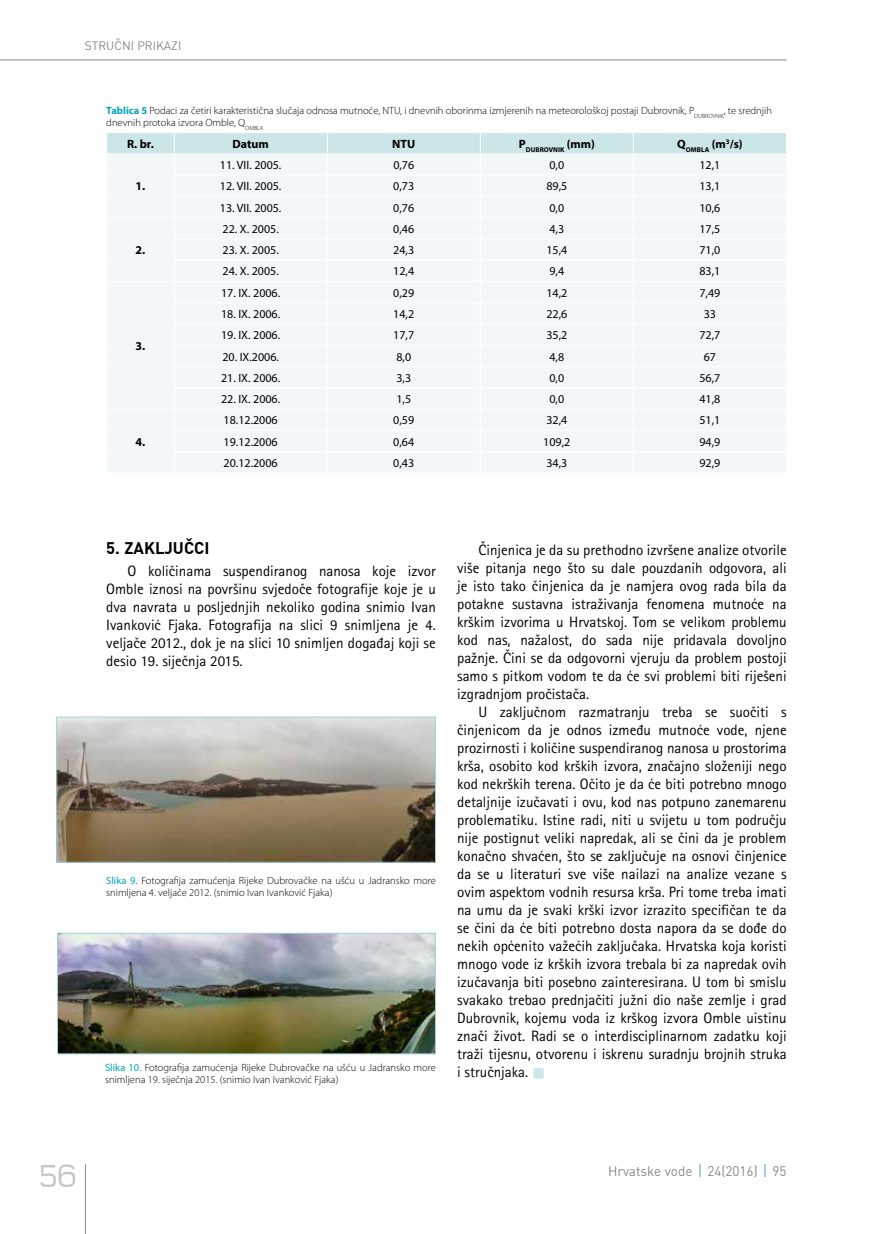
<style>
.page{position:relative;width:893px;height:1234px;background:#fff}
.page>*{position:absolute;margin:0;border:0;box-sizing:border-box;transform-origin:0 0}
.t1{font:300 36px "Teen";color:#c6c7c8}
.t2{font:700 16.5px "DIN";color:#000}
.t3{font:15px/18px "Rotis Sans Serifklemy";color:#000;text-align:justify}
.t4{font:13.5px "DIN";color:#87888a}
.t5{font:12px "Myriad Pro";color:#000}
.t6{font:700 12px "Myriad Pro";color:#000}
.t7{font:12px "DIN";color:#87888a}
.t8{font:300 10.5px/12px "Myriad Pro";color:#000}
.t9{font:700 7.05px "Myriad Pro";color:#000}
.s1{font-weight:700;color:#00a5b7}
.s2{font-weight:400;color:#00a5b7}
.s3{color:#cbe5e9}
</style>
<div class="page">
<hr style="left:85px;top:1164px;width:1px;height:69px;background:#87888a">
<hr style="left:0;top:60px;width:787px;height:1px;background:#87888a">
<svg style="left:699px;top:1164px;width:2px;height:12px"></svg>
<svg style="left:764px;top:1164px;width:2px;height:12px"></svg>
<svg style="left:107px;top:133px;width:679px;height:339px"></svg>
<img style="left:58px;top:718px;width:376px;height:142px">
<div style="left:56px;top:716px;width:380px;height:146px;border:1px solid #a2d1d9"></div>
<img style="left:59px;top:934px;width:375px;height:117px">
<div style="left:57px;top:932px;width:379px;height:121px;border:1px solid #a2d1d9"></div>
<p class="t7" style="left:85px;top:37px;width:98px">STRUČNI PRIKAZI</p>
<p class="t8" style="left:106px;top:105px;width:667px"><span class="s1">Tablica 5</span> Podaci za četiri karakteristična slučaja odnosa mutnoće, NTU, i dnevnih oborinma izmjerenih na meteorološkoj postaji Dubrovnik, P<sub>DUBROVNIK</sub>, te srednjih dnevnih protoka izvora Omble, Q<sub>OMBLA</sub></p>
<p class="t6" style="left:127px;top:136px;width:28px">R. br.</p>
<p class="t6" style="left:233px;top:136px;width:38px">Datum</p>
<p class="t6" style="left:392px;top:136px;width:25px">NTU</p>
<p class="t9" style="left:519px;top:145px;width:78px"><sup>P</sup>DUBROVNIK <sup>(mm)</sup></p>
<p class="t6" style="left:677px;top:136px;width:67px">Q<sub>OMBLA</sub> (m<sup>3</sup>/s)</p>
<p class="t6" style="left:136px;top:178px;width:11px">1.</p>
<p class="t5" style="left:220px;top:158px;width:63px">11. VII. 2005.</p>
<p class="t5" style="left:393px;top:158px;width:22px">0,76</p>
<p class="t5" style="left:549px;top:158px;width:16px">0,0</p>
<p class="t5" style="left:699px;top:158px;width:22px">12,1</p>
<p class="t5" style="left:220px;top:179px;width:63px">12. VII. 2005.</p>
<p class="t5" style="left:393px;top:179px;width:22px">0,73</p>
<p class="t5" style="left:546px;top:179px;width:22px">89,5</p>
<p class="t5" style="left:699px;top:179px;width:22px">13,1</p>
<p class="t5" style="left:220px;top:200px;width:63px">13. VII. 2005.</p>
<p class="t5" style="left:393px;top:200px;width:22px">0,76</p>
<p class="t5" style="left:549px;top:200px;width:16px">0,0</p>
<p class="t5" style="left:699px;top:200px;width:22px">10,6</p>
<p class="t6" style="left:136px;top:242px;width:11px">2.</p>
<p class="t6" style="left:135px;top:338px;width:11px">3.</p>
<p class="t6" style="left:135px;top:433px;width:11px">4.</p>
<p class="t5" style="left:223px;top:221px;width:58px">22. X. 2005.</p>
<p class="t5" style="left:393px;top:221px;width:22px">0,46</p>
<p class="t5" style="left:549px;top:221px;width:16px">4,3</p>
<p class="t5" style="left:699px;top:221px;width:22px">17,5</p>
<p class="t5" style="left:223px;top:243px;width:58px">23. X. 2005.</p>
<p class="t5" style="left:393px;top:243px;width:22px">24,3</p>
<p class="t5" style="left:546px;top:243px;width:22px">15,4</p>
<p class="t5" style="left:699px;top:243px;width:22px">71,0</p>
<p class="t5" style="left:223px;top:264px;width:58px">24. X. 2005.</p>
<p class="t5" style="left:393px;top:264px;width:22px">12,4</p>
<p class="t5" style="left:549px;top:264px;width:16px">9,4</p>
<p class="t5" style="left:699px;top:264px;width:22px">83,1</p>
<p class="t5" style="left:221px;top:285px;width:61px">17. IX. 2006.</p>
<p class="t5" style="left:393px;top:285px;width:22px">0,29</p>
<p class="t5" style="left:546px;top:285px;width:22px">14,2</p>
<p class="t5" style="left:699px;top:285px;width:22px">7,49</p>
<p class="t5" style="left:221px;top:306px;width:61px">18. IX. 2006.</p>
<p class="t5" style="left:393px;top:306px;width:22px">14,2</p>
<p class="t5" style="left:546px;top:306px;width:22px">22,6</p>
<p class="t5" style="left:704px;top:306px;width:14px">33</p>
<p class="t5" style="left:221px;top:328px;width:61px">19. IX. 2006.</p>
<p class="t5" style="left:393px;top:328px;width:22px">17,7</p>
<p class="t5" style="left:546px;top:328px;width:22px">35,2</p>
<p class="t5" style="left:699px;top:328px;width:22px">72,7</p>
<p class="t5" style="left:222px;top:349px;width:58px">20. IX.2006.</p>
<p class="t5" style="left:396px;top:349px;width:16px">8,0</p>
<p class="t5" style="left:549px;top:349px;width:16px">4,8</p>
<p class="t5" style="left:704px;top:349px;width:14px">67</p>
<p class="t5" style="left:221px;top:370px;width:61px">21. IX. 2006.</p>
<p class="t5" style="left:396px;top:370px;width:16px">3,3</p>
<p class="t5" style="left:549px;top:370px;width:16px">0,0</p>
<p class="t5" style="left:699px;top:370px;width:22px">56,7</p>
<p class="t5" style="left:221px;top:391px;width:61px">22. IX. 2006.</p>
<p class="t5" style="left:396px;top:391px;width:16px">1,5</p>
<p class="t5" style="left:549px;top:391px;width:16px">0,0</p>
<p class="t5" style="left:699px;top:391px;width:22px">41,8</p>
<p class="t5" style="left:224px;top:413px;width:56px">18.12.2006</p>
<p class="t5" style="left:393px;top:413px;width:22px">0,59</p>
<p class="t5" style="left:546px;top:413px;width:22px">32,4</p>
<p class="t5" style="left:699px;top:413px;width:22px">51,1</p>
<p class="t5" style="left:224px;top:434px;width:56px">19.12.2006</p>
<p class="t5" style="left:393px;top:434px;width:22px">0,64</p>
<p class="t5" style="left:543px;top:434px;width:29px">109,2</p>
<p class="t5" style="left:699px;top:434px;width:22px">94,9</p>
<p class="t5" style="left:224px;top:455px;width:56px">20.12.2006</p>
<p class="t5" style="left:393px;top:455px;width:22px">0,43</p>
<p class="t5" style="left:546px;top:455px;width:22px">34,3</p>
<p class="t5" style="left:699px;top:455px;width:22px">92,9</p>
<p class="t2" style="left:106px;top:536px;width:105px">5. ZAKLJUČCI</p>
<p class="t3" style="left:106px;top:562px;width:331px;text-indent:21px">O količinama suspendiranog nanosa koje izvor Omble iznosi na površinu svjedoče fotografije koje je u dva navrata u posljednjih nekoliko godina snimio Ivan Ivanković Fjaka. Fotografija na slici 9 snimljena je 4. veljače 2012., dok je na slici 10 snimljen događaj koji se desio 19. siječnja 2015.</p>
<p class="t8" style="left:106px;top:874px;width:331px"><span class="s2">Slika 9.</span> Fotografija zamućenja Rijeke Dubrovačke na ušću u Jadransko more snimljena 4. veljače 2012. (snimio Ivan Ivanković Fjaka)</p>
<p class="t8" style="left:105px;top:1060px;width:332px"><span class="s2">Slika 10.</span> Fotografija zamućenja Rijeke Dubrovačke na ušću u Jadransko more snimljena 19. siječnja 2015. (snimio Ivan Ivanković Fjaka)</p>
<p class="t3" style="left:457px;top:540px;width:331px;text-indent:21px">Činjenica je da su prethodno izvršene analize otvorile više pitanja nego što su dale pouzdanih odgovora, ali je isto tako činjenica da je namjera ovog rada bila da potakne sustavna istraživanja fenomena mutnoće na krškim izvorima u Hrvatskoj. Tom se velikom problemu kod nas, nažalost, do sada nije pridavala dovoljno pažnje. Čini se da odgovorni vjeruju da problem postoji samo s pitkom vodom te da će svi problemi biti riješeni izgradnjom pročistača.</p>
<p class="t3" style="left:457px;top:702px;width:331px;text-indent:21px">U zaključnom razmatranju treba se suočiti s činjenicom da je odnos između mutnoće vode, njene prozirnosti i količine suspendiranog nanosa u prostorima krša, osobito kod krških izvora, značajno složeniji nego kod nekrških terena. Očito je da će biti potrebno mnogo detaljnije izučavati i ovu, kod nas potpuno zanemarenu problematiku. Istine radi, niti u svijetu u tom području nije postignut veliki napredak, ali se čini da je problem konačno shvaćen, što se zaključuje na osnovi činjenice da se u literaturi sve više nailazi na analize vezane s ovim aspektom vodnih resursa krša. Pri tome treba imati na umu da je svaki krški izvor izrazito specifičan te da se čini da će biti potrebno dosta napora da se dođe do nekih općenito važećih zaključaka. Hrvatska koja koristi mnogo vode iz krških izvora trebala bi za napredak ovih izučavanja biti posebno zainteresirana. U tom bi smislu svakako trebao prednjačiti južni dio naše zemlje i grad Dubrovnik, kojemu voda iz krškog izvora Omble uistinu znači život. Radi se o interdisciplinarnom zadatku koji traži tijesnu, otvorenu i iskrenu suradnju brojnih struka i stručnjaka. <span class="s3">■</span></p>
<h1 class="t1" style="left:39px;top:1156px;width:39px">56</h1>
<p class="t4" style="left:608px;top:1161px;width:180px">Hrvatske vode 24(2016) 95</p>
</div>
